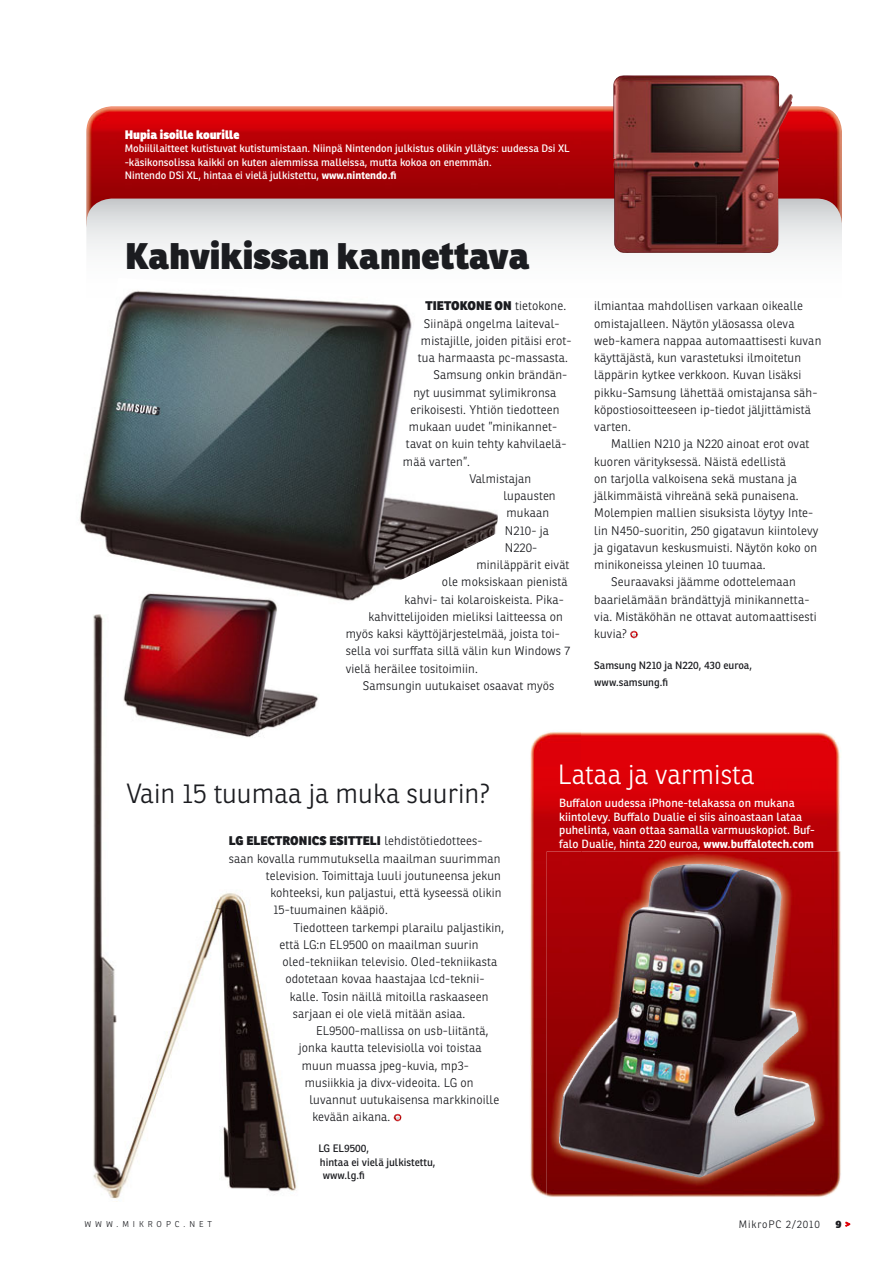
<style>
.page{position:relative;width:893px;height:1263px;background:#fff}
.page>*{position:absolute;margin:0;border:0;box-sizing:border-box;transform-origin:0 0}
.t1{font:800 36px "Ronnia";color:#1b1c20}
.t2{font:300 27px "Ronnia";color:#1b1c20}
.t3{font:300 27px "Ronnia";color:#fff}
.t4{font:300 12.15px/17.2px "Ronnia";letter-spacing:.01em;color:#1b1c20}
.t5{font:800 12.15px "Ronnia";letter-spacing:.01em;color:#1b1c20}
.t6{font:800 12px "Ronnia";color:#fff}
.t7{font:11.55px/13.5px "Ronnia";color:#fff}
.t8{font:10.5px/13.5px "Ronnia";color:#fff}
.t9{font:10.5px/13.5px "Ronnia";color:#1b1c20}
.t10{font:300 10.5px "Ronnia";letter-spacing:.08em;color:#1b1c20}
.t11{font:800 10.5px "Ronnia";color:#1b1c20}
.t12{font:300 8.25px "Ronnia";letter-spacing:.48em;color:#1b1c20}
.s1{font-weight:700}
.s2{font-weight:300}
</style>
<div class="page">
<img style="left:86px;top:106px;width:756px;height:113px">
<svg style="left:86px;top:199px;width:756px;height:162px"></svg>
<img style="left:530px;top:732px;width:51px;height:464px">
<img style="left:581px;top:732px;width:260px;height:119px">
<svg style="left:630px;top:631px;width:8px;height:7px"></svg>
<img style="left:79px;top:278px;width:419px;height:323px">
<svg style="left:393px;top:1114px;width:9px;height:7px"></svg>
<img style="left:93px;top:614px;width:204px;height:588px">
<img style="left:547px;top:851px;width:294px;height:346px">
<svg style="left:845px;top:1221px;width:5px;height:6px"></svg>
<img style="left:735px;top:1074px;width:80px;height:87px">
<img style="left:774px;top:77px;width:19px;height:93px">
<img style="left:116px;top:589px;width:204px;height:151px">
<p class="t6" style="left:125px;top:130px;width:116px">Hupia isoille kourille</p>
<p class="t8" style="left:125px;top:143px;width:447px">Mobiililaitteet kutistuvat kutistumistaan. Niinpä Nintendon julkistus olikin yllätys: uudessa Dsi XL -käsikonsolissa kaikki on kuten aiemmissa malleissa, mutta kokoa on enemmän.<br>Nintendo DSi XL, hintaa ei vielä julkistettu, <span class="s1">www.nintendo.fi</span></p>
<h1 class="t1" style="left:125px;top:243px;width:406px">Kahvikissan kannettava</h1>
<p class="t5" style="left:425px;top:302px;width:142px">TIETOKONE ON <span class="s2">tietokone.</span></p>
<p class="t4" style="left:424px;top:316px;width:137px">Siinäpä ongelma laiteval-</p>
<p class="t4" style="left:421px;top:333px;width:152px">mistajille, joiden pitäisi erot-</p>
<p class="t4" style="left:418px;top:350px;width:152px">tua harmaasta pc-massasta.</p>
<p class="t4" style="left:433px;top:368px;width:135px">Samsung onkin brändän-</p>
<p class="t4" style="left:413px;top:385px;width:145px">nyt uusimmat sylimikronsa</p>
<p class="t4" style="left:410px;top:402px;width:151px">erikoisesti. Yhtiön tiedotteen</p>
<p class="t4" style="left:409px;top:419px;width:150px">mukaan uudet ”minikannet-</p>
<p class="t4" style="left:406px;top:437px;width:162px">tavat on kuin tehty kahvilaelä-</p>
<p class="t4" style="left:403px;top:454px;width:69px">mää varten”.</p>
<p class="t4" style="left:469px;top:471px;width:63px">Valmistajan</p>
<p class="t4" style="left:503px;top:488px;width:54px">lupausten</p>
<p class="t4" style="left:506px;top:506px;width:44px">mukaan</p>
<p class="t4" style="left:505px;top:523px;width:46px">N210- ja</p>
<p class="t4" style="left:505px;top:540px;width:34px">N220-</p>
<p class="t4" style="left:476px;top:557px;width:95px">miniläppärit eivät</p>
<p class="t4" style="left:442px;top:575px;width:127px">ole moksiskaan pienistä</p>
<p class="t4" style="left:404px;top:592px;width:161px">kahvi- tai kolaroiskeista. Pika-</p>
<p class="t4" style="left:368px;top:609px;width:196px">kahvittelijoiden mieliksi laitteessa on</p>
<p class="t4" style="left:346px;top:626px;width:216px">myös kaksi käyttöjärjestelmää, joista toi-</p>
<p class="t4" style="left:346px;top:644px;width:226px">sella voi surffata sillä välin kun Windows 7</p>
<p class="t4" style="left:346px;top:661px;width:134px">vielä heräilee tositoimiin.</p>
<p class="t4" style="left:363px;top:678px;width:193px">Samsungin uutukaiset osaavat myös</p>
<p class="t4" style="left:594px;top:299px;width:229px">ilmiantaa mahdollisen varkaan oikealle omistajalleen. Näytön yläosassa oleva web-kamera nappaa automaattisesti kuvan käyttäjästä, kun varastetuksi ilmoitetun läppärin kytkee verkkoon. Kuvan lisäksi pikku-Samsung lähettää omistajansa säh&shy;köpostiosoitteeseen ip-tiedot jäljittämistä varten.</p>
<p class="t4" style="left:611px;top:437px;width:200px">Mallien N210 ja N220 ainoat erot ovat</p>
<p class="t4" style="left:594px;top:454px;width:193px">kuoren värityksessä. Näistä edellistä</p>
<p class="t4" style="left:594px;top:471px;width:204px">on tarjolla valkoisena sekä mustana ja</p>
<p class="t4" style="left:594px;top:488px;width:206px">jälkimmäistä vihreänä sekä punaisena.</p>
<p class="t4" style="left:594px;top:506px;width:221px">Molempien mallien sisuksista löytyy Inte-</p>
<p class="t4" style="left:594px;top:523px;width:226px">lin N450-suoritin, 250 gigatavun kiintolevy</p>
<p class="t4" style="left:594px;top:540px;width:225px">ja gigatavun keskusmuisti. Näytön koko on</p>
<p class="t4" style="left:594px;top:557px;width:173px">minikoneissa yleinen 10 tuumaa.</p>
<p class="t4" style="left:611px;top:575px;width:186px">Seuraavaksi jäämme odottelemaan</p>
<p class="t4" style="left:594px;top:592px;width:217px">baarielämään brändättyjä minikannetta-</p>
<p class="t4" style="left:594px;top:609px;width:224px">via. Mistäköhän ne ottavat automaattisesti</p>
<p class="t4" style="left:594px;top:626px;width:34px">kuvia?</p>
<p class="t9" style="left:594px;top:658px;width:159px;line-height:16.5px">Samsung N210 ja N220, 430 euroa, www.samsung.fi</p>
<h2 class="t2" style="left:127px;top:783px;width:365px">Vain 15 tuumaa ja muka suurin?</h2>
<p class="t12" style="left:84px;top:1221px;width:129px">WWW.MIKROPC.NET</p>
<p class="t5" style="left:229px;top:836px;width:255px">LG ELECTRONICS ESITTELI <span class="s2">lehdistötiedottees-</span></p>
<p class="t4" style="left:229px;top:851px;width:273px">saan kovalla rummutuksella maailman suurimman</p>
<p class="t4" style="left:266px;top:868px;width:237px">television. Toimittaja luuli joutuneensa jekun</p>
<p class="t4" style="left:270px;top:885px;width:233px">kohteeksi, kun paljastui, että kyseessä olikin</p>
<p class="t4" style="left:273px;top:902px;width:116px">15-tuumainen kääpiö.</p>
<p class="t4" style="left:293px;top:920px;width:212px">Tiedotteen tarkempi plarailu paljastikin,</p>
<p class="t4" style="left:279px;top:937px;width:201px">että LG:n EL9500 on maailman suurin</p>
<p class="t4" style="left:282px;top:954px;width:217px">oled-tekniikan televisio. Oled-tekniikasta</p>
<p class="t4" style="left:285px;top:971px;width:201px">odotetaan kovaa haastajaa lcd-teknii-</p>
<p class="t4" style="left:290px;top:989px;width:200px">kalle. Tosin näillä mitoilla raskaaseen</p>
<p class="t4" style="left:293px;top:1006px;width:174px">sarjaan ei ole vielä mitään asiaa.</p>
<p class="t4" style="left:316px;top:1023px;width:174px">EL9500-mallissa on usb-liitäntä,</p>
<p class="t4" style="left:299px;top:1040px;width:184px">jonka kautta televisiolla voi toistaa</p>
<p class="t4" style="left:302px;top:1058px;width:169px">muun muassa jpeg-kuvia, mp3-</p>
<p class="t4" style="left:305px;top:1075px;width:170px">musiikkia ja divx-videoita. LG on</p>
<p class="t4" style="left:309px;top:1092px;width:191px">luvannut uutukaisensa markkinoille</p>
<p class="t4" style="left:312px;top:1109px;width:80px">kevään aikana.</p>
<p class="t9" style="left:318px;top:1143px;width:119px">LG EL9500,<br>hintaa ei vielä julkistettu, www.lg.fi</p>
<h2 class="t3" style="left:558px;top:764px;width:199px">Lataa ja varmista</h2>
<p class="t7" style="left:559px;top:797px;width:257px">Buffalon uudessa iPhone-telakassa on mukana kiintolevy. Buffalo Dualie ei siis ainoastaan lataa puhelinta, vaan ottaa samalla varmuuskopiot. Buf&shy;falo Dualie, hinta 220 euroa, <span class="s1">www.buffalotech.com</span></p>
<p class="t10" style="left:739px;top:1220px;width:82px">MikroPC 2/2010</p>
<p class="t11" style="left:836px;top:1220px;width:8px">9</p>
</div>
